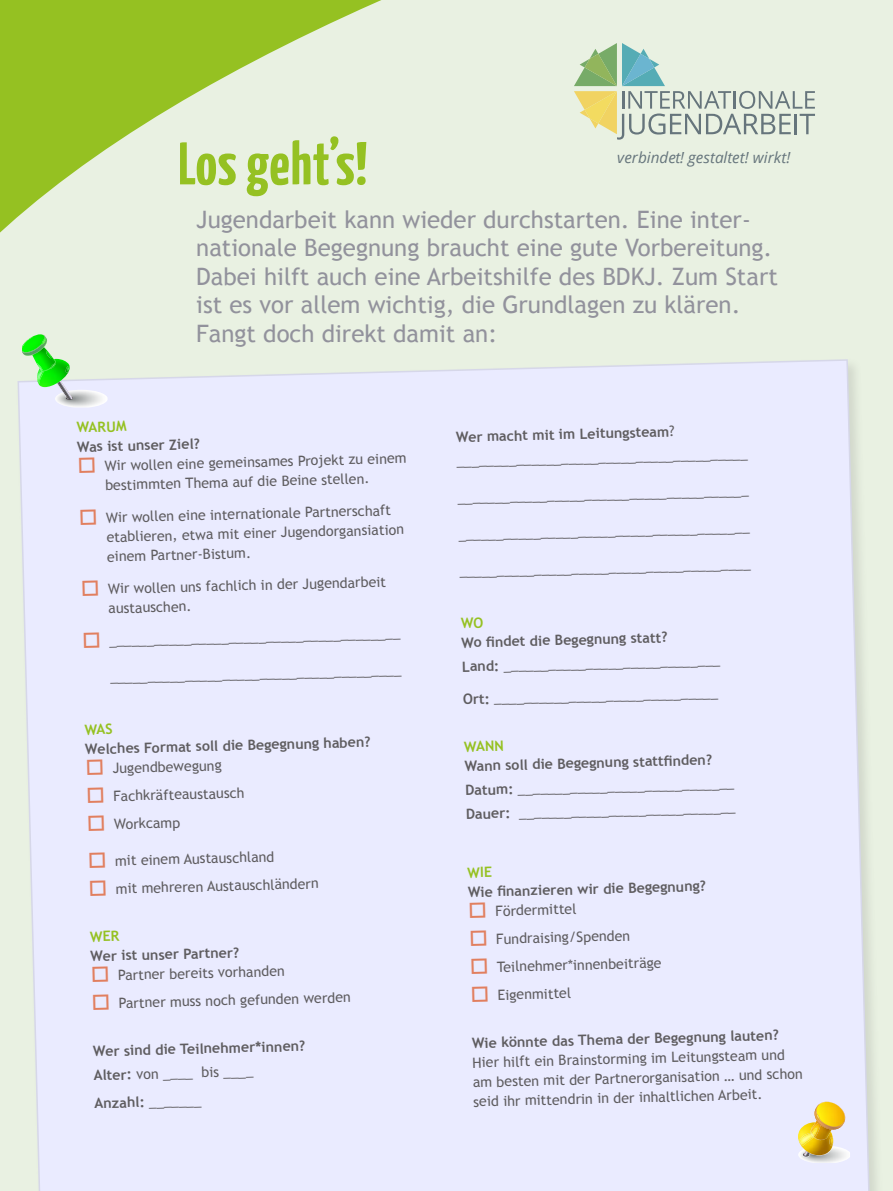
<style>
.page{position:relative;width:893px;height:1191px;background:#e9f1e2}
.page>*{position:absolute;margin:0;border:0;box-sizing:border-box;transform-origin:0 0}
.Head_01{font:700 60px "BDKJ";color:#95c122}
.Text{font:24px/28.5px "Trebuchet MS";color:#92929c}
.t1{font:italic 15.3px "Open Sans";color:#66757c}
.Text-2{font:14.25px/19.5px "Trebuchet MS";color:#5f5d60}
.Text-3{font:700 14.25px "Trebuchet MS";color:#5f5d60}
.kleine_grüne_Übersch{font:700 14.25px "Trebuchet MS";color:#95c122}
.s1{color:#e17f5f}
.s2{font-weight:700}
.s3{font-weight:400}
</style>
<div class="page">
<svg style="left:0;top:0;width:381px;height:233px"></svg>
<div style="left:17px;top:359px;width:854px;height:832px;background:#eaebff"></div>
<img style="left:798px;top:1146px;width:52px;height:16px">
<img style="left:798px;top:1122px;width:2px;height:33px">
<img style="left:799px;top:1133px;width:1px;height:13px">
<svg style="left:800px;top:1101px;width:46px;height:55px;background:#e4ca6f"></svg>
<svg style="left:574px;top:43px;width:241px;height:97px"></svg>
<img style="left:55px;top:390px;width:53px;height:17px">
<svg style="left:22px;top:334px;width:51px;height:66px"></svg>
<svg style="left:84px;top:723px;width:28px;height:12px"></svg>
<svg style="left:90px;top:930px;width:30px;height:12px"></svg>
<svg style="left:461px;top:617px;width:22px;height:11px"></svg>
<svg style="left:467px;top:866px;width:25px;height:11px"></svg>
<p class="Head_01" style="left:178px;top:124px;width:191px">Los geht’s!</p>
<p class="t1" style="left:617px;top:147px;width:175px">verbindet! gestaltet! wirkt!</p>
<p class="Text" style="left:196px;top:205px;width:583px">Jugendarbeit kann wieder durchstarten. Eine inter&shy;nationale Begegnung braucht eine gute Vorbereitung.<br>Dabei hilft auch eine Arbeitshilfe des BDKJ. Zum Start ist es vor allem wichtig, die Grundlagen zu klären.<br>Fangt doch direkt damit an:</p>
<p class="kleine_grüne_Übersch" style="left:76px;top:419px;width:51px;rotate:-2deg">WARUM</p>
<p class="Text-3" style="left:77px;top:438px;width:124px;rotate:-2deg">Was ist unser Ziel?</p>
<p class="Text-2" style="left:104px;top:457px;width:304px;text-indent:-27px;rotate:-2deg"><span class="s1">□</span> Wir wollen eine gemeinsames Projekt zu einem bestimmten Thema auf die Beine stellen.</p>
<p class="Text-2" style="left:105px;top:509px;width:299px;text-indent:-27px;rotate:-2deg"><span class="s1">□</span> Wir wollen eine internationale Partnerschaft etablieren, etwa mit einer Jugendorgansiation einem Partner-Bistum.</p>
<p class="Text-2" style="left:107px;top:581px;width:280px;line-height:18.6px;text-indent:-27px;rotate:-2deg"><span class="s1">□</span> Wir wollen uns fachlich in der Jugendarbeit austauschen.</p>
<p class="Text-2" style="left:82px;top:633px;width:320px;rotate:-2deg"><span class="s1">□</span> _______________________________________</p>
<p class="Text-2" style="left:110px;top:669px;width:293px;rotate:-2deg">_______________________________________</p>
<p class="Text-3" style="left:85px;top:741px;width:287px;rotate:-2deg">Welches Format soll die Begegnung haben?</p>
<p class="Text-2" style="left:85px;top:760px;width:138px;rotate:-2deg"><span class="s1">□</span> Jugendbewegung</p>
<p class="Text-2" style="left:86px;top:788px;width:160px;rotate:-2deg"><span class="s1">□</span> Fachkräfteaustausch</p>
<p class="Text-2" style="left:87px;top:815px;width:95px;rotate:-2deg"><span class="s1">□</span> Workcamp</p>
<p class="Text-2" style="left:88px;top:852px;width:188px;rotate:-2deg"><span class="s1">□</span> mit einem Austauschland</p>
<p class="Text-2" style="left:88px;top:881px;width:232px;rotate:-2deg"><span class="s1">□</span> mit mehreren Austauschländern</p>
<p class="Text-3" style="left:90px;top:948px;width:150px;rotate:-2deg">Wer ist unser Partner?</p>
<p class="Text-2" style="left:91px;top:967px;width:195px;rotate:-2deg"><span class="s1">□</span> Partner bereits vorhanden</p>
<p class="Text-2" style="left:91px;top:995px;width:261px;rotate:-2deg"><span class="s1">□</span> Partner muss noch gefunden werden</p>
<p class="Text-3" style="left:93px;top:1043px;width:214px;rotate:-2deg">Wer sind die Teilnehmer*innen?</p>
<p class="Text-2" style="left:93px;top:1066px;width:161px;rotate:-2deg"><span class="s2">Alter:</span> von ____ bis ____</p>
<p class="Text-3" style="left:94px;top:1094px;width:108px;rotate:-2deg">Anzahl: <span class="s3">_______</span></p>
<p class="Text-3" style="left:456px;top:429px;width:220px;rotate:-2deg">Wer macht mit im Leitungsteam<span class="s3">?</span></p>
<p class="Text-2" style="left:456px;top:453px;width:293px;rotate:-2deg">_______________________________________</p>
<p class="Text-2" style="left:457px;top:489px;width:293px;rotate:-2deg">_______________________________________</p>
<p class="Text-2" style="left:458px;top:526px;width:293px;rotate:-2deg">_______________________________________</p>
<p class="Text-2" style="left:459px;top:563px;width:293px;rotate:-2deg">_______________________________________</p>
<p class="Text-3" style="left:461px;top:634px;width:208px;rotate:-2deg">Wo fi ndet die Begegnung statt?</p>
<p class="Text-2" style="left:462px;top:658px;width:260px;rotate:-2deg"><span class="s2">Land:</span> _____________________________</p>
<p class="Text-2" style="left:463px;top:690px;width:257px;rotate:-2deg"><span class="s2">Ort:</span> ______________________________</p>
<p class="kleine_grüne_Übersch" style="left:464px;top:738px;width:41px;rotate:-2deg">WANN</p>
<p class="Text-3" style="left:464px;top:758px;width:249px;rotate:-2deg">Wann soll die Begegnung stattfi nden?</p>
<p class="Text-2" style="left:465px;top:782px;width:271px;rotate:-2deg"><span class="s2">Datum:</span> _____________________________</p>
<p class="Text-2" style="left:466px;top:806px;width:271px;rotate:-2deg"><span class="s2">Dauer:</span> _____________________________</p>
<p class="Text-3" style="left:468px;top:884px;width:240px;rotate:-2deg">Wie fi nanzieren wir die Begegnung?</p>
<p class="Text-2" style="left:468px;top:902px;width:110px;rotate:-2deg"><span class="s1">□</span> Fördermittel</p>
<p class="Text-2" style="left:469px;top:930px;width:163px;rotate:-2deg"><span class="s1">□</span> Fundraising/Spenden</p>
<p class="Text-2" style="left:470px;top:959px;width:193px;rotate:-2deg"><span class="s1">□</span> Teilnehmer*innenbeiträge</p>
<p class="Text-2" style="left:470px;top:986px;width:102px;rotate:-2deg"><span class="s1">□</span> Eigenmittel</p>
<p class="Text-3" style="left:472px;top:1035px;width:309px;rotate:-2deg">Wie könnte das Thema der Begegnung lauten?</p>
<p class="Text-2" style="left:472px;top:1054px;width:332px;rotate:-2deg">Hier hilft ein Brainstorming im Leitungsteam und am besten mit der Partnerorganisation … und schon seid ihr mittendrin in der inhaltlichen Arbeit.</p>
</div>
